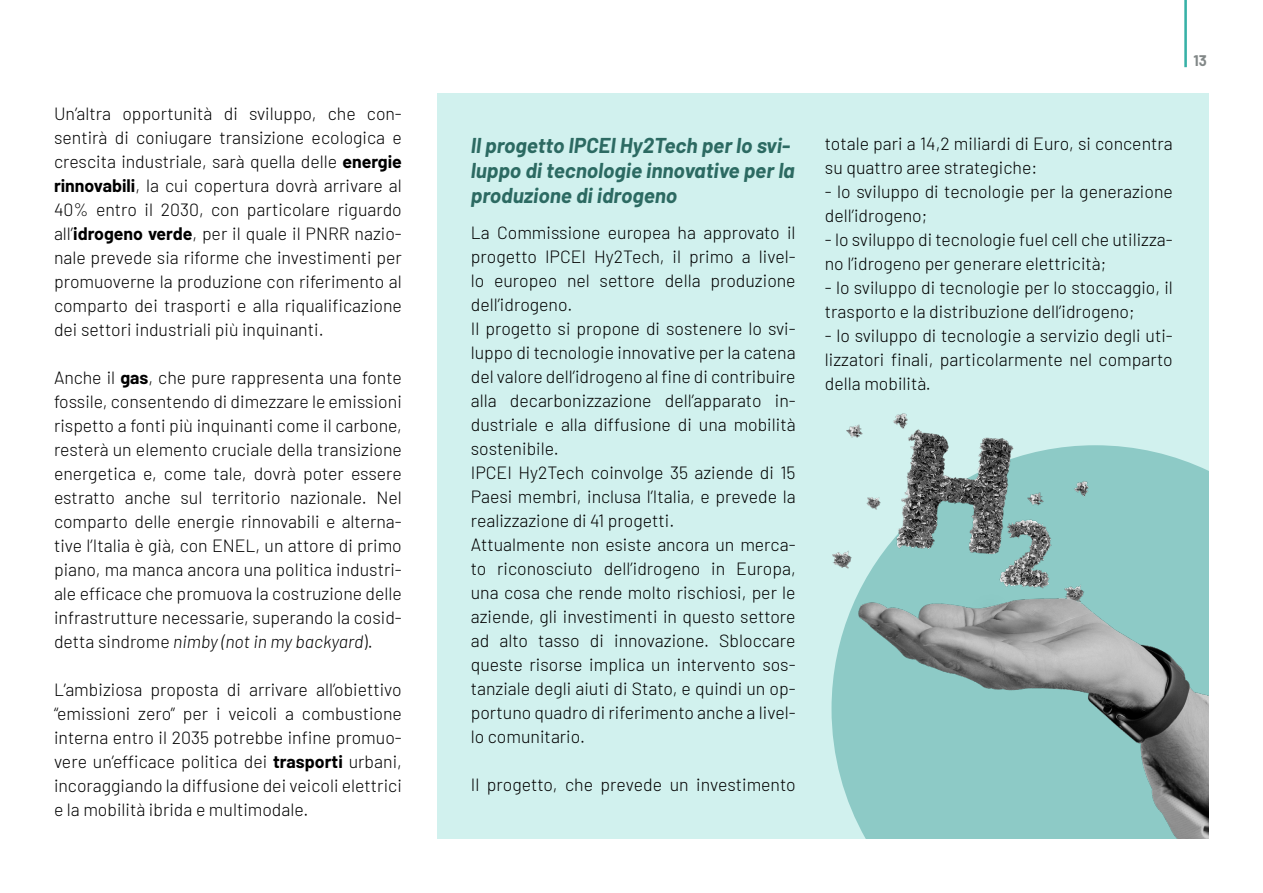
<style>
.page{position:relative;width:1263px;height:893px;background:#fff}
.page>*{position:absolute;margin:0;border:0;box-sizing:border-box;transform-origin:0 0}
.t1{font:italic 700 21px/25.2px "Barlow";color:#2c6a62}
.t2{font:300 17.7px/24px "Barlow";color:#000}
.t3{font:700 15px "Barlow";color:#828888}
.s1{font-weight:700}
.s2{font-style:italic}
</style>
<div class="page">
<div style="left:1184px;top:0;width:3px;height:67px;border:2px solid #37b1a7"></div>
<div style="left:438px;top:93px;width:771px;height:746px;background:#d1f1ee"></div>
<img style="left:831px;top:413px;width:378px;height:426px">
<p class="t2" style="left:54px;top:100px;width:349px;text-align:justify">Un’altra opportunità di sviluppo, che con&shy;sentirà di coniugare transizione ecologica e crescita industriale, sarà quella delle <span class="s1">energie rinnovabili</span>, la cui copertura dovrà arrivare al 40% entro il 2030, con particolare riguardo all’<span class="s1">idrogeno verde</span>, per il quale il PNRR nazio&shy;nale prevede sia riforme che investimenti per promuoverne la produzione con riferimento al comparto dei trasporti e alla riqualificazione dei settori industriali più inquinanti.</p>
<p class="t2" style="left:54px;top:364px;width:349px;text-align:justify">Anche il <span class="s1">gas</span>, che pure rappresenta una fonte fossile, consentendo di dimezzare le emissioni rispetto a fonti più inquinanti come il carbone, resterà un elemento cruciale della transizione energetica e, come tale, dovrà poter essere estratto anche sul territorio nazionale. Nel comparto delle energie rinnovabili e alterna&shy;tive l’Italia è già, con ENEL, un attore di primo piano, ma manca ancora una politica industri&shy;ale efficace che promuova la costruzione delle infrastrutture necessarie, superando la cosid&shy;detta sindrome <span class="s2">nimby (not in my backyard</span>).</p>
<p class="t2" style="left:54px;top:676px;width:349px;text-align:justify">L’ambiziosa proposta di arrivare all’obiettivo “emissioni zero” per i veicoli a combustione interna entro il 2035 potrebbe infine promuo&shy;vere un’efficace politica dei <span class="s1">trasporti</span> urbani, incoraggiando la diffusione dei veicoli elettrici e la mobilità ibrida e multimodale.</p>
<p class="t3" style="left:1193px;top:50px;width:15px">13</p>
<p class="t1" style="left:471px;top:131px;width:325px">Il progetto IPCEI Hy2Tech per lo svi&shy;luppo di tecnologie innovative per la produzione di idrogeno</p>
<p class="t2" style="left:825px;top:130px;width:349px">totale pari a 14,2 miliardi di Euro, si concentra su quattro aree strategiche:</p>
<p class="t2" style="left:825px;top:178px;width:349px">- lo sviluppo di tecnologie per la generazione dell’idrogeno;</p>
<p class="t2" style="left:825px;top:226px;width:349px">- lo sviluppo di tecnologie fuel cell che utilizza&shy;no l’idrogeno per generare elettricità;</p>
<p class="t2" style="left:825px;top:274px;width:349px">- lo sviluppo di tecnologie per lo stoccaggio, il trasporto e la distribuzione dell’idrogeno;</p>
<p class="t2" style="left:825px;top:322px;width:349px;text-align:justify">- lo sviluppo di tecnologie a servizio degli uti&shy;lizzatori finali, particolarmente nel comparto della mobilità.</p>
<p class="t2" style="left:471px;top:219px;width:326px">La Commissione europea ha approvato il progetto IPCEI Hy2Tech, il primo a livel&shy;lo europeo nel settore della produzione dell’idrogeno.<br>Il progetto si propone di sostenere lo svi&shy;luppo di tecnologie innovative per la catena del valore dell’idrogeno al fine di contribuire alla decarbonizzazione dell’apparato in&shy;dustriale e alla diffusione di una mobilità sostenibile.<br>IPCEI Hy2Tech coinvolge 35 aziende di 15<br>Paesi membri, inclusa l’Italia, e prevede la realizzazione di 41 progetti.<br>Attualmente non esiste ancora un merca&shy;to riconosciuto dell’idrogeno in Europa, una cosa che rende molto rischiosi, per le aziende, gli investimenti in questo settore ad alto tasso di innovazione. Sbloccare queste risorse implica un intervento sos&shy;tanziale degli aiuti di Stato, e quindi un op&shy;portuno quadro di riferimento anche a livel&shy;lo comunitario.</p>
<p class="t2" style="left:471px;top:771px;width:326px">Il progetto, che prevede un investimento</p>
</div>
